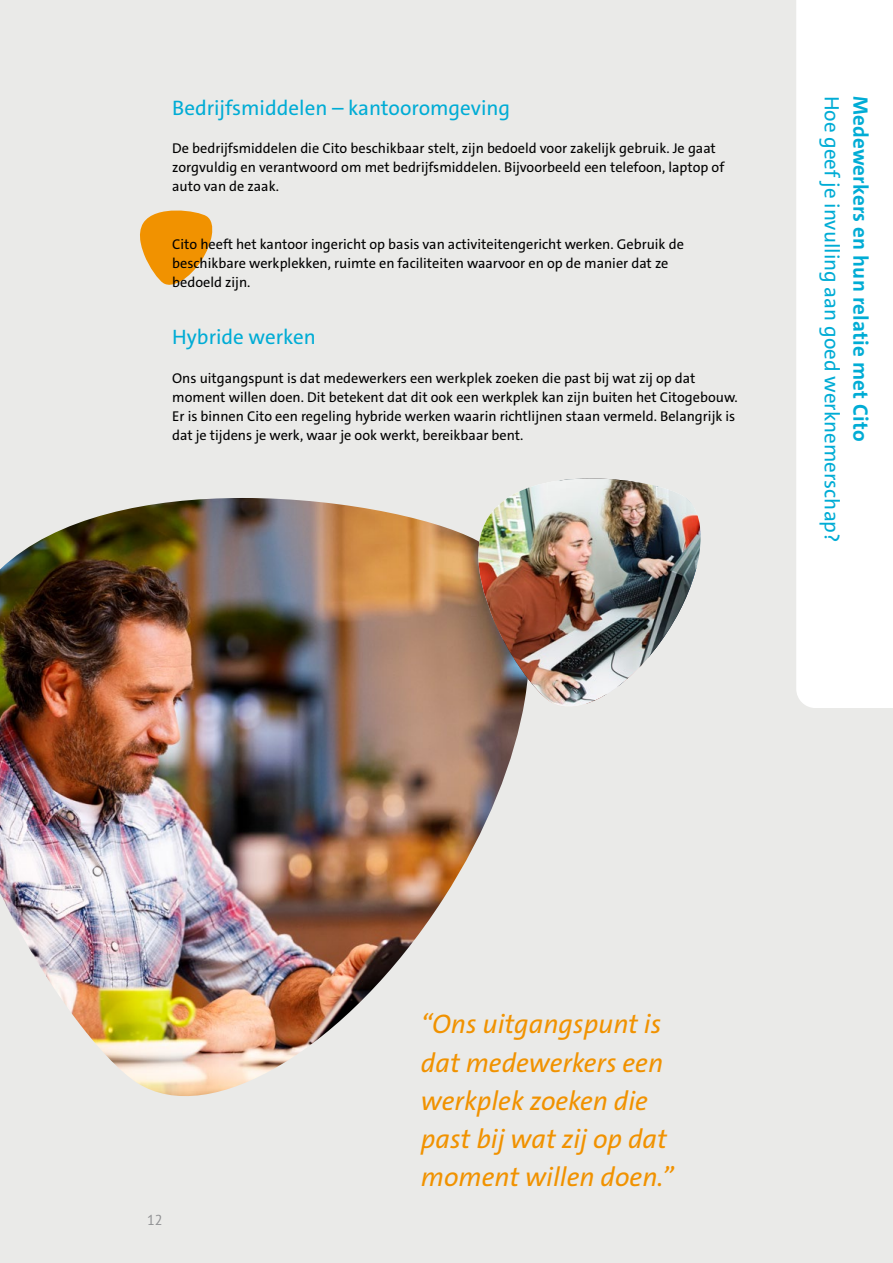
<style>
.page{position:relative;width:893px;height:1263px;background:#eaeae8}
.page>*{position:absolute;margin:0;border:0;box-sizing:border-box;transform-origin:0 0}
.t1{font:italic 27px/38.2px "The Sans Cito";color:#f19200}
.t2{font:21px/28.7px "The Sans Cito";color:#00acd5}
.t3{font:14.25px/19.2px "The Sans Cito";color:#000}
.t4{font:14.25px "PT Sans";color:#8f9092}
.s1{font-weight:700}
.s2{color:#fff}
</style>
<div class="page">
<div style="left:796px;top:0;width:97px;height:708px;background:#fff"></div>
<img style="left:0;top:498px;width:524px;height:598px">
<svg style="left:140px;top:210px;width:73px;height:75px"></svg>
<img style="left:477px;top:478px;width:224px;height:230px">
<h2 class="t2" style="left:172px;top:94px;width:340px">Bedrijfsmiddelen – kantooromgeving</h2>
<p class="t3" style="left:172px;top:139px;width:554px">De bedrijfsmiddelen die Cito beschikbaar stelt, zijn bedoeld voor zakelijk gebruik. Je gaat zorgvuldig en verantwoord om met bedrijfsmiddelen. Bijvoorbeeld een telefoon, laptop of auto van de zaak.</p>
<p class="t3" style="left:172px;top:234px;width:513px">Cito heeft het kantoor ingericht op basis van activiteitengericht werken. Gebruik de beschikbare werkplekken, ruimte en faciliteiten waarvoor en op de manier dat ze bedoeld zijn.</p>
<h2 class="t2" style="left:172px;top:323px;width:145px">Hybride werken</h2>
<p class="t3" style="left:172px;top:368px;width:567px">Ons uitgangspunt is dat medewerkers een werkplek zoeken die past bij wat zij op dat moment willen doen. Dit betekent dat dit ook een werkplek kan zijn buiten het Citogebouw.<br>Er is binnen Cito een regeling hybride werken waarin richtlijnen staan vermeld. Belangrijk is dat je tijdens je werk, waar je ook werkt, bereikbaar bent.</p>
<h2 class="t2" style="left:875px;top:96px;width:448px;rotate:90deg"><span class="s1">Medewerkers en hun relatie met Cito</span> <span class="s2">|<br></span>Hoe geef je invulling aan goed werknemerschap?</h2>
<p class="t4" style="left:147px;top:1212px;width:17px">12</p>
<h1 class="t1" style="left:421px;top:1005px;width:254px">“Ons uitgangspunt is dat medewerkers een werkplek zoeken die past bij wat zij op dat moment willen doen.”</h1>
</div>
